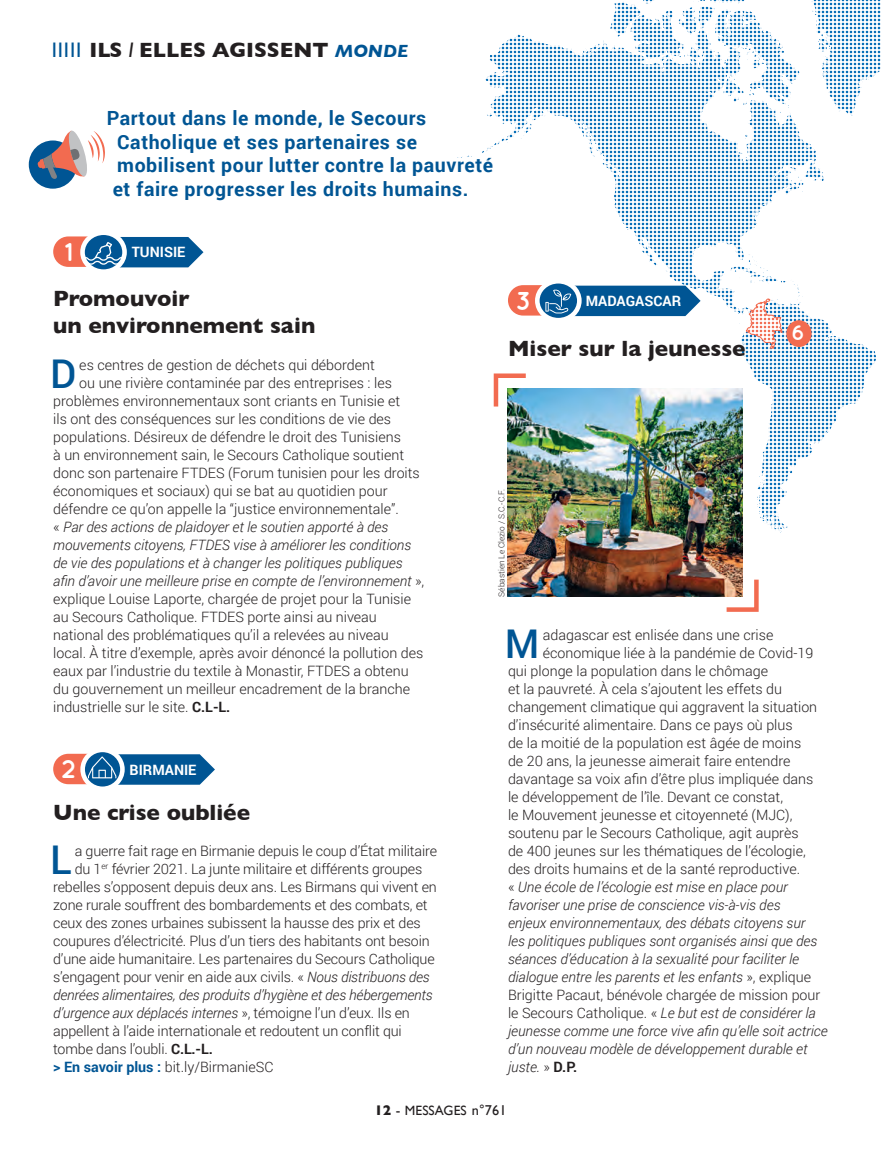
<style>
.page{position:relative;width:881px;height:1149px;background:#fff}
.page>*{position:absolute;margin:0;border:0;box-sizing:border-box;transform-origin:0 0}
.t1{font:500 39.6px "Roboto";color:#005594}
.t2{font:700 25.65px "Quicksand";color:#fff}
.t3{font:700 22.5px/27px "Gill Sans";color:#231f20}
.t4{font:700 21px "Gill Sans";color:#231f20}
.t5{font:700 21px "Quicksand";color:#fff}
.t6{font:700 19.5px/23.4px "Roboto";letter-spacing:.03em;color:#005594}
.t7{font:300 14.25px "Roboto";color:#231f20}
.t8{font:italic 300 14.25px "Roboto";color:#231f20}
.t9{font:700 14.25px "Roboto";color:#fff}
.t10{font:13.5px "Gill Sans";letter-spacing:.01em;color:#231f20}
.t11{font:300 8.25px "Roboto";color:#231f20}
.s1{font-weight:400;color:#005594}
.s2{font-weight:400;font-style:italic}
.s3{font-style:italic;font-size:18px;color:#005594}
.s4{font-style:normal}
.s5{font-weight:700}
.s6{font-style:italic}
.s7{font-weight:700;color:#005594}
.s8{font-weight:700;font-style:normal}
.s9{font-weight:700;font-size:14.25px}
.s10{font-size:14.25px}
</style>
<div class="page">
<div style="left:29px;top:140px;width:48px;height:49px;background:#005594;border-radius:50%"></div>
<svg style="left:37px;top:130px;width:68px;height:49px"></svg>
<img style="left:508px;top:533px;width:234px;height:63px">
<svg style="left:721px;top:575px;width:38px;height:37px"></svg>
<div style="left:80px;top:747px;width:45px;height:43px;border:5px solid #fff;border-radius:50%"></div>
<svg style="left:82px;top:233px;width:42px;height:38px"></svg>
<div style="left:80px;top:230px;width:47px;height:44px;border:5px solid #fff;border-radius:50%"></div>
<svg style="left:53px;top:236px;width:150px;height:31px"></svg>
<img style="left:482px;top:0;width:398px;height:533px">
<svg style="left:53px;top:753px;width:162px;height:31px;background:#55779d"></svg>
<div style="left:786px;top:320px;width:25px;height:27px;background:#f26b50;border-radius:50%"></div>
<h3 class="t4" style="left:52px;top:33px;width:357px"><span class="s1">IIIII</span> ILS <span class="s2">I</span> ELLES AGISSENT <span class="s3">MONDE</span></h3>
<h3 class="t6" style="left:113px;top:106px;width:382px;text-indent:-6px">Partout dans le monde, le Secours Catholique et ses partenaires se mobilisent pour lutter contre la pauvreté et faire progresser les droits humains.</h3>
<h2 class="t2" style="left:64px;top:236px;width:10px">1</h2>
<p class="t9" style="left:132px;top:242px;width:55px">TUNISIE</p>
<h3 class="t3" style="left:53px;top:284px;width:264px">Promouvoir<br>un environnement sain</h3>
<h1 class="t1" style="left:50px;top:346px;width:27px">D</h1>
<p class="t7" style="left:79px;top:355px;width:297px">es centres de gestion de déchets qui débordent</p>
<p class="t7" style="left:79px;top:373px;width:314px">ou une rivière contaminée par des entreprises : les</p>
<p class="t7" style="left:53px;top:391px;width:348px">problèmes environnementaux sont criants en Tunisie et</p>
<p class="t7" style="left:53px;top:409px;width:339px">ils ont des conséquences sur les conditions de vie des</p>
<p class="t7" style="left:53px;top:427px;width:349px">populations. Désireux de défendre le droit des Tunisiens</p>
<p class="t7" style="left:53px;top:445px;width:352px">à un environnement sain, le Secours Catholique soutient</p>
<p class="t7" style="left:53px;top:463px;width:368px">donc son partenaire FTDES (Forum tunisien pour les droits</p>
<p class="t7" style="left:53px;top:481px;width:336px">économiques et sociaux) qui se bat au quotidien pour</p>
<p class="t7" style="left:53px;top:499px;width:347px">défendre ce qu’on appelle la “justice environnementale”.</p>
<p class="t8" style="left:53px;top:517px;width:336px"><span class="s4">«</span> Par des actions de plaidoyer et le soutien apporté à des</p>
<p class="t8" style="left:53px;top:535px;width:359px">mouvements citoyens, FTDES vise à améliorer les conditions</p>
<p class="t8" style="left:53px;top:553px;width:351px">de vie des populations et à changer les politiques publiques</p>
<p class="t8" style="left:53px;top:571px;width:372px">afin d’avoir une meilleure prise en compte de l’environnement <span class="s4">»,</span></p>
<p class="t7" style="left:53px;top:589px;width:359px">explique Louise Laporte, chargée de projet pour la Tunisie</p>
<p class="t7" style="left:53px;top:607px;width:325px">au Secours Catholique. FTDES porte ainsi au niveau</p>
<p class="t7" style="left:53px;top:625px;width:337px">national des problématiques qu’il a relevées au niveau</p>
<p class="t7" style="left:53px;top:643px;width:371px">local. À titre d’exemple, après avoir dénoncé la pollution des</p>
<p class="t7" style="left:53px;top:661px;width:357px">eaux par l’industrie du textile à Monastir, FTDES a obtenu</p>
<p class="t7" style="left:53px;top:679px;width:358px">du gouvernement un meilleur encadrement de la branche</p>
<p class="t7" style="left:53px;top:697px;width:179px">industrielle sur le site. <span class="s5">C.L-L.</span></p>
<h2 class="t2" style="left:61px;top:753px;width:17px">2</h2>
<p class="t9" style="left:130px;top:759px;width:68px">BIRMANIE</p>
<h3 class="t3" style="left:53px;top:798px;width:198px">Une crise oubliée</h3>
<h1 class="t1" style="left:50px;top:832px;width:23px">L</h1>
<p class="t7" style="left:75px;top:841px;width:364px">a guerre fait rage en Birmanie depuis le coup d’État militaire</p>
<p class="t7" style="left:75px;top:859px;width:349px">du 1<sup>er</sup> février 2021. La junte militaire et différents groupes</p>
<p class="t7" style="left:53px;top:877px;width:385px">rebelles s’opposent depuis deux ans. Les Birmans qui vivent en</p>
<p class="t7" style="left:53px;top:895px;width:376px">zone rurale souffrent des bombardements et des combats, et</p>
<p class="t7" style="left:53px;top:913px;width:369px">ceux des zones urbaines subissent la hausse des prix et des</p>
<p class="t7" style="left:53px;top:931px;width:378px">coupures d’électricité. Plus d’un tiers des habitants ont besoin</p>
<p class="t7" style="left:53px;top:949px;width:383px">d’une aide humanitaire. Les partenaires du Secours Catholique</p>
<p class="t7" style="left:53px;top:967px;width:378px">s’engagent pour venir en aide aux civils. « <span class="s6">Nous distribuons des</span></p>
<p class="t8" style="left:53px;top:985px;width:381px">denrées alimentaires, des produits d’hygiène et des hébergements</p>
<p class="t8" style="left:53px;top:1003px;width:358px">d’urgence aux déplacés internes <span class="s4">», témoigne l’un d’eux. Ils en</span></p>
<p class="t7" style="left:53px;top:1021px;width:350px">appellent à l’aide internationale et redoutent un conflit qui</p>
<p class="t7" style="left:53px;top:1039px;width:161px">tombe dans l’oubli. <span class="s5">C.L.-L.</span></p>
<p class="t7" style="left:53px;top:1057px;width:222px"><span class="s7">&gt; En savoir plus :</span> bit.ly/BirmanieSC</p>
<h2 class="t2" style="left:515px;top:285px;width:17px">3</h2>
<p class="t9" style="left:585px;top:291px;width:97px">MADAGASCAR</p>
<h3 class="t3" style="left:508px;top:334px;width:239px">Miser sur la jeunesse</h3>
<h3 class="t5" style="left:791px;top:320px;width:15px">6</h3>
<p class="t11" style="left:495px;top:596px;width:109px;rotate:-90deg">Sébastien Le Clezio / S.C.-C.F.</p>
<h1 class="t1" style="left:504px;top:616px;width:36px">M</h1>
<p class="t7" style="left:542px;top:625px;width:232px">adagascar est enlisée dans une crise</p>
<p class="t7" style="left:542px;top:643px;width:272px">économique liée à la pandémie de Covid-19</p>
<p class="t7" style="left:508px;top:661px;width:261px">qui plonge la population dans le chômage</p>
<p class="t7" style="left:508px;top:679px;width:275px">et la pauvreté. À cela s’ajoutent les effets du</p>
<p class="t7" style="left:508px;top:697px;width:310px">changement climatique qui aggravent la situation</p>
<p class="t7" style="left:508px;top:715px;width:286px">d’insécurité alimentaire. Dans ce pays où plus</p>
<p class="t7" style="left:508px;top:733px;width:294px">de la moitié de la population est âgée de moins</p>
<p class="t7" style="left:508px;top:751px;width:284px">de 20 ans, la jeunesse aimerait faire entendre</p>
<p class="t7" style="left:508px;top:769px;width:307px">davantage sa voix afin d’être plus impliquée dans</p>
<p class="t7" style="left:508px;top:787px;width:276px">le développement de l’île. Devant ce constat,</p>
<p class="t7" style="left:508px;top:805px;width:286px">le Mouvement jeunesse et citoyenneté (MJC),</p>
<p class="t7" style="left:508px;top:823px;width:292px">soutenu par le Secours Catholique, agit auprès</p>
<p class="t7" style="left:508px;top:841px;width:299px">de 400 jeunes sur les thématiques de l’écologie,</p>
<p class="t7" style="left:508px;top:859px;width:293px">des droits humains et de la santé reproductive.</p>
<p class="t8" style="left:508px;top:877px;width:281px"><span class="s4">«</span> Une école de l’écologie est mise en place pour</p>
<p class="t8" style="left:508px;top:895px;width:274px">favoriser une prise de conscience vis-à-vis des</p>
<p class="t8" style="left:508px;top:913px;width:299px">enjeux environnementaux, des débats citoyens sur</p>
<p class="t8" style="left:508px;top:931px;width:311px">les politiques publiques sont organisés ainsi que des</p>
<p class="t8" style="left:508px;top:949px;width:292px">séances d’éducation à la sexualité pour faciliter le</p>
<p class="t8" style="left:508px;top:967px;width:304px">dialogue entre les parents et les enfants <span class="s4">», explique</span></p>
<p class="t7" style="left:508px;top:985px;width:314px">Brigitte Pacaut, bénévole chargée de mission pour</p>
<p class="t8" style="left:508px;top:1003px;width:309px"><span class="s4">le Secours Catholique. «</span> Le but est de considérer la</p>
<p class="t8" style="left:508px;top:1021px;width:321px">jeunesse comme une force vive afin qu’elle soit actrice</p>
<p class="t8" style="left:508px;top:1039px;width:301px">d’un nouveau modèle de développement durable et</p>
<p class="t8" style="left:508px;top:1057px;width:71px">juste. <span class="s4">»</span> <span class="s8">D.P.</span></p>
<p class="t10" style="left:374px;top:1101px;width:134px"><span class="s9">12</span> <span class="s10">-</span> MESSAGES <span class="s10">n°761</span></p>
</div>
